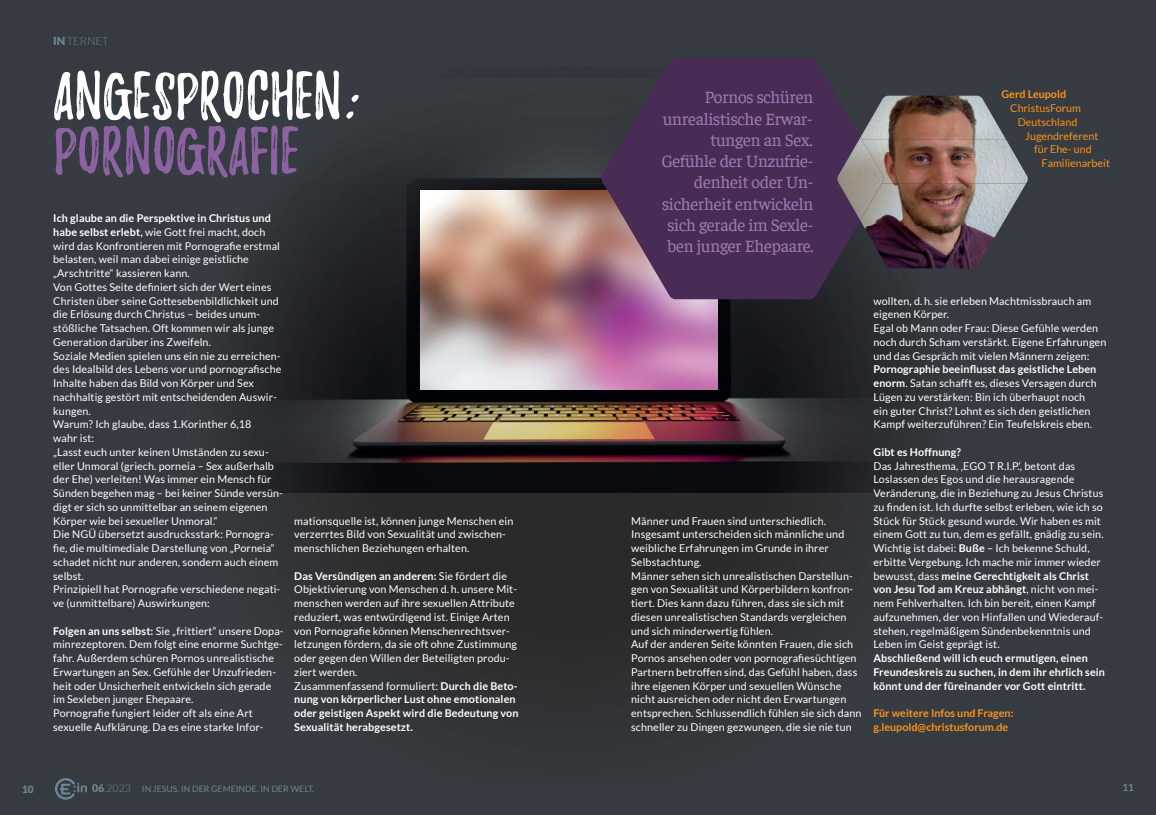
<style>
.page{position:relative;width:1156px;height:815px;background:#fff}
.page>*{position:absolute;margin:0;border:0;box-sizing:border-box;transform-origin:0 0}
.t1{font:59.25px/55px "Playlist Caps";color:#fff}
.t2{font:17.5px/21.2px "Faustina";letter-spacing:-.015em;color:#9e7ab2;text-align:right}
.t3{font:300 11.25px "Lato";color:#6c8895}
.t4{font:10.75px/13.8px "Lato";letter-spacing:.01em;color:#fff}
.t5{font:700 10.75px/13.8px "Lato";letter-spacing:.01em;color:#fff}
.t6{font:700 10.75px/13.8px "Lato";color:#f7931d}
.t7{font:10.75px "Lato";color:#f7931d}
.t8{font:900 10px "Lato";color:#6c8895}
.t9{font:700 10px "Lato";color:#6c8895}
.t10{font:8.75px "Lato";color:#6c8895}
.s1{font-weight:900}
.s2{font-family:"Playlist Script"}
.s3{color:#8c62a3}
.s4{font-weight:700}
.s5{font-weight:900;font-size:10.62px}
.s6{font-weight:300;font-size:10.62px}
</style>
<div class="page">
<div style="left:0;top:0;width:1155px;height:815px;background:#353b40"></div>
<svg style="left:280px;top:493px;width:581px;height:232px"></svg>
<img style="left:217px;top:184px;width:395px;height:309px">
<img style="left:612px;top:389px;width:43px;height:104px">
<img style="left:655px;top:389px;width:42px;height:104px">
<img style="left:783px;top:299px;width:43px;height:194px">
<img style="left:911px;top:268px;width:42px;height:216px">
<img style="left:697px;top:299px;width:86px;height:194px">
<img style="left:420px;top:190px;width:297px;height:199px">
<img style="left:887px;top:95px;width:65px;height:1px">
<img style="left:335px;top:156px;width:266px;height:28px">
<svg style="left:601px;top:58px;width:282px;height:241px;background:#4b3355"></svg>
<img style="left:859px;top:184px;width:166px;height:42px">
<img style="left:863px;top:226px;width:138px;height:42px">
<img style="left:860px;top:96px;width:145px;height:44px">
<img style="left:883px;top:140px;width:144px;height:44px">
<img style="left:837px;top:137px;width:46px;height:83px">
<svg style="left:55px;top:778px;width:32px;height:22px"></svg>
<p class="t3" style="left:53px;top:35px;width:57px"><span class="s1">IN</span>TERNET</p>
<h1 class="t1" style="left:53px;top:69px;width:308px">ANGESPROCHEN<span class="s2">:<br></span><span class="s3">PORNOGRAFIE</span></h1>
<p class="t4" style="left:53px;top:211px;width:231px"><span class="s4">Ich glaube an die Perspektive in Christus und habe selbst erlebt,</span> wie Gott frei macht, doch wird das Konfrontieren mit Pornografie erstmal belasten, weil man dabei einige geistliche „Arschtritte“ kassieren kann.<br>Von Gottes Seite definiert sich der Wert eines Christen über seine Gottesebenbildlichkeit und die Erlösung durch Christus – beides unum&shy;stößliche Tatsachen. Oft kommen wir als junge Generation darüber ins Zweifeln.<br>Soziale Medien spielen uns ein nie zu erreichen&shy;des Idealbild des Lebens vor und pornografische Inhalte haben das Bild von Körper und Sex nachhaltig gestört mit entscheidenden Auswir&shy;kungen.<br>Warum? Ich glaube, dass 1.Korinther 6,18<br>wahr ist:<br>„Lasst euch unter keinen Umständen zu sexu&shy;eller Unmoral (griech. porneia – Sex außerhalb der Ehe) verleiten! Was immer ein Mensch für Sünden begehen mag – bei keiner Sünde versün&shy;digt er sich so unmittelbar an seinem eigenen Körper wie bei sexueller Unmoral.“<br>Die NGÜ übersetzt ausdrucksstark: Pornogra&shy;fie, die multimediale Darstellung von „Porneia“ schadet nicht nur anderen, sondern auch einem selbst.<br>Prinzipiell hat Pornografie verschiedene negati&shy;ve (unmittelbare) Auswirkungen:</p>
<p class="t4" style="left:53px;top:624px;width:232px"><span class="s4">Folgen an uns selbst:</span> Sie „frittiert“ unsere Dopa&shy;minrezeptoren. Dem folgt eine enorme Suchtge&shy;fahr. Außerdem schüren Pornos unrealistische Erwartungen an Sex. Gefühle der Unzufrieden&shy;heit oder Unsicherheit entwickeln sich gerade im Sexleben junger Ehepaare.<br>Pornografie fungiert leider oft als eine Art sexuelle Aufklärung. Da es eine starke Infor-</p>
<p class="t4" style="left:294px;top:514px;width:220px">mationsquelle ist, können junge Menschen ein verzerrtes Bild von Sexualität und zwischen&shy;menschlichen Beziehungen erhalten.</p>
<p class="t4" style="left:294px;top:569px;width:226px"><span class="s4">Das Versündigen an anderen:</span> Sie fördert die Objektivierung von Menschen d. h. unsere Mit&shy;menschen werden auf ihre sexuellen Attribute reduziert, was entwürdigend ist. Einige Arten von Pornografie können Menschenrechtsver&shy;letzungen fördern, da sie oft ohne Zustimmung oder gegen den Willen der Beteiligten produ&shy;ziert werden.<br>Zusammenfassend formuliert: <span class="s4">Durch die Beto&shy;nung von körperlicher Lust ohne emotionalen oder geistigen Aspekt wird die Bedeutung von Sexualität herabgesetzt.</span></p>
<h2 class="t2" style="left:661px;top:86px;width:153px">Pornos schüren<br>un realistische Erwar&shy;tungen an Sex.<br>Gefühle der Unzufrie&shy;denheit oder Un&shy;sicherheit entwickeln sich gerade im Sexle&shy;ben junger Ehepaare.</h2>
<p class="t6" style="left:1001px;top:87px;width:66px">Gerd Leupold</p>
<p class="t7" style="left:1010px;top:102px;width:72px">ChristusForum</p>
<p class="t7" style="left:1017px;top:116px;width:61px">Deutschland</p>
<p class="t7" style="left:1025px;top:130px;width:75px">Jugendreferent</p>
<p class="t7" style="left:1033px;top:143px;width:59px">für Ehe- und</p>
<p class="t7" style="left:1041px;top:157px;width:70px">Familienarbeit</p>
<p class="t4" style="left:631px;top:514px;width:232px">Männer und Frauen sind unterschiedlich.<br>Insgesamt unterscheiden sich männliche und weibliche Erfahrungen im Grunde in ihrer Selbstachtung.<br>Männer sehen sich unrealistischen Darstellun&shy;gen von Sexualität und Körperbildern konfron&shy;tiert. Dies kann dazu führen, dass sie sich mit diesen unrealistischen Standards vergleichen und sich minderwertig fühlen.<br>Auf der anderen Seite könnten Frauen, die sich Pornos ansehen oder von pornografiesüchtigen Partnern betroffen sind, das Gefühl haben, dass ihre eigenen Körper und sexuellen Wünsche nicht ausreichen oder nicht den Erwartungen entsprechen. Schlussendlich fühlen sie sich dann schneller zu Dingen gezwungen, die sie nie tun</p>
<p class="t4" style="left:873px;top:294px;width:234px">wollten, d. h. sie erleben Machtmissbrauch am eigenen Körper.<br>Egal ob Mann oder Frau: Diese Gefühle werden noch durch Scham verstärkt. Eigene Erfahrungen und das Gespräch mit vielen Männern zeigen:</p>
<p class="t4" style="left:873px;top:363px;width:225px"><span class="s4">Pornographie beeinflusst das geistliche Leben enorm</span>. Satan schafft es, dieses Versagen durch Lügen zu verstärken: Bin ich überhaupt noch ein guter Christ? Lohnt es sich den geistlichen Kampf weiterzuführen? Ein Teufelskreis eben.</p>
<p class="t5" style="left:873px;top:445px;width:89px">Gibt es Hoffnung?</p>
<p class="t4" style="left:873px;top:459px;width:232px">Das Jahresthema, ‚EGO T R.I.P.‘, betont das Loslassen des Egos und die herausragende Veränderung, die in Beziehung zu Jesus Christus zu finden ist. Ich durfte selbst erleben, wie ich so Stück für Stück gesund wurde. Wir haben es mit einem Gott zu tun, dem es gefällt, gnädig zu sein.<br>Wichtig ist dabei: <span class="s4">Buße</span> – Ich bekenne Schuld, erbitte Vergebung. Ich mache mir immer wieder bewusst, dass <span class="s4">meine Gerechtigkeit als Christ von Jesu Tod am Kreuz abhängt</span>, nicht von mei&shy;nem Fehlverhalten. Ich bin bereit, einen Kampf aufzunehmen, der von Hinfallen und Wiederauf&shy;stehen, regelmäßigem Sündenbekenntnis und Leben im Geist geprägt ist.</p>
<p class="t5" style="left:873px;top:651px;width:233px">Abschließend will ich euch ermutigen, einen<br>Freundeskreis zu suchen, in dem ihr ehrlich sein könnt und der füreinander vor Gott eintritt.</p>
<p class="t6" style="left:873px;top:706px;width:141px">Für weitere Infos und Fragen: g.leupold@christusforum.de</p>
<p class="t8" style="left:22px;top:783px;width:13px">10</p>
<p class="t10" style="left:92px;top:784px;width:224px"><span class="s5">06</span><span class="s6">.2023</span> IN JESUS. IN DER GEMEINDE. IN DER WELT.</p>
<p class="t9" style="left:1122px;top:782px;width:13px">11</p>
</div>
